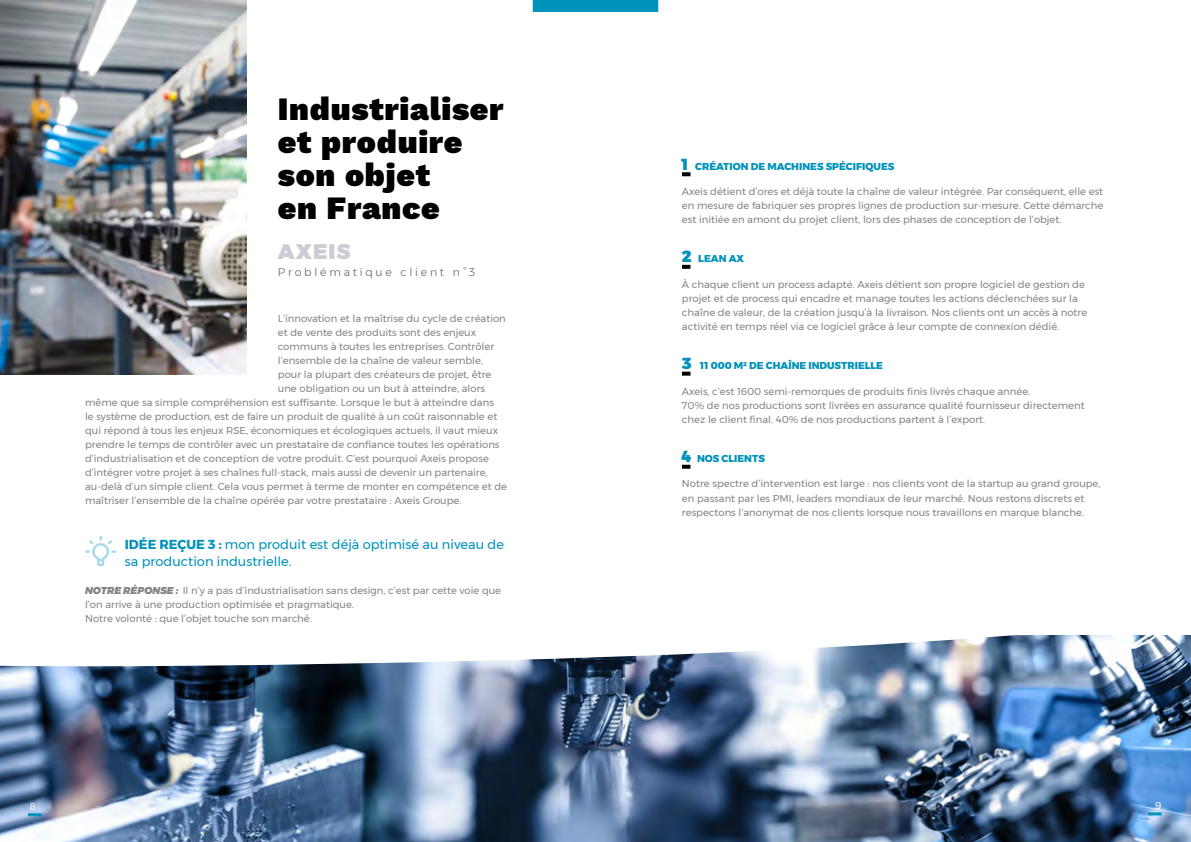
<style>
.page{position:relative;width:1191px;height:842px;background:#fff}
.page>*{position:absolute;margin:0;border:0;box-sizing:border-box;transform-origin:0 0}
.t1{font:32px/33px "Work Sans";letter-spacing:.025em;color:#000}
.t2{font:900 21px "Montserrat";letter-spacing:.05em;color:#cbccd5}
.t3{font:13px/17px "Montserrat";color:#0092bb}
.t4{font:300 11px "Montserrat";letter-spacing:.25em;color:#646363}
.t5{font:10px/14px "Montserrat";color:#858584}
.t6{font:800 10px "Montserrat";color:#0092bb}
.t7{font:10px "Montserrat";color:#fff}
.s1{font-weight:700}
.s2{font-weight:900;font-style:italic}
.s3{font-weight:900;font-size:16px}
</style>
<div class="page">
<img style="left:0;top:674px;width:1191px;height:168px">
<svg style="left:0;top:535px;width:1191px;height:139px"></svg>
<img style="left:0;top:0;width:247px;height:374px">
<svg style="left:85px;top:536px;width:31px;height:30px"></svg>
<svg style="left:28px;top:813px;width:15px;height:3px"></svg>
<div style="left:533px;top:0;width:125px;height:12px;background:#0092bb"></div>
<svg style="left:682px;top:172px;width:8px;height:4px"></svg>
<svg style="left:682px;top:265px;width:8px;height:4px"></svg>
<svg style="left:682px;top:372px;width:8px;height:4px"></svg>
<svg style="left:682px;top:465px;width:8px;height:4px"></svg>
<svg style="left:1147px;top:812px;width:14px;height:4px"></svg>
<h1 class="t1" style="left:278px;top:92px;width:227px">Industrialiser et produire son objet<br>en France</h1>
<h2 class="t2" style="left:278px;top:235px;width:74px">AXEIS</h2>
<p class="t4" style="left:278px;top:264px;width:199px">Problématique client n°3</p>
<p class="t5" style="left:278px;top:312px;width:229px">L’innovation et la maîtrise du cycle de création</p>
<p class="t5" style="left:278px;top:326px;width:200px">et de vente des produits sont des enjeux</p>
<p class="t5" style="left:278px;top:340px;width:218px">communs à toutes les entreprises. Contrôler</p>
<p class="t5" style="left:278px;top:354px;width:207px">l’ensemble de la chaîne de valeur semble,</p>
<p class="t5" style="left:278px;top:368px;width:215px">pour la plupart des créateurs de projet, être</p>
<p class="t5" style="left:278px;top:382px;width:209px">une obligation ou un but à atteindre, alors</p>
<p class="t5" style="left:85px;top:396px;width:410px">même que sa simple compréhension est suffisante. Lorsque le but à atteindre dans</p>
<p class="t5" style="left:85px;top:410px;width:414px">le système de production, est de faire un produit de qualité à un coût raisonnable et</p>
<p class="t5" style="left:85px;top:424px;width:414px">qui répond à tous les enjeux RSE, économiques et écologiques actuels, il vaut mieux</p>
<p class="t5" style="left:85px;top:438px;width:416px">prendre le temps de contrôler avec un prestataire de confiance toutes les opérations</p>
<p class="t5" style="left:85px;top:452px;width:405px">d’industrialisation et de conception de votre produit. C’est pourquoi Axeis propose</p>
<p class="t5" style="left:85px;top:466px;width:404px">d’intégrer votre projet à ses chaînes full-stack, mais aussi de devenir un partenaire,</p>
<p class="t5" style="left:85px;top:480px;width:423px">au-delà d’un simple client. Cela vous permet à terme de monter en compétence et de</p>
<p class="t5" style="left:85px;top:494px;width:378px">maîtriser l’ensemble de la chaîne opérée par votre prestataire : Axeis Groupe.</p>
<h3 class="t3" style="left:125px;top:536px;width:381px"><span class="s1">IDÉE REÇUE 3 :</span> mon produit est déjà optimisé au niveau de sa production industrielle.</h3>
<p class="t5" style="left:85px;top:584px;width:417px"><span class="s2">NOTRE RÉPONSE :</span> Il n’y a pas d’industrialisation sans design, c’est par cette voie que l’on arrive à une production optimisée et pragmatique.<br>Notre volonté : que l’objet touche son marché.</p>
<p class="t7" style="left:29px;top:799px;width:8px">8</p>
<p class="t6" style="left:682px;top:158px;width:214px"><span class="s3">1</span> CRÉATION DE MACHINES SPÉCIFIQUES</p>
<p class="t5" style="left:682px;top:184px;width:423px;text-align:justify">Axeis détient d’ores et déjà toute la chaîne de valeur intégrée. Par conséquent, elle est en mesure de fabriquer ses propres lignes de production sur-mesure. Cette démarche est initiée en amont du projet client, lors des phases de conception de l’objet.</p>
<p class="t6" style="left:682px;top:251px;width:64px"><span class="s3">2</span> LEAN AX</p>
<p class="t5" style="left:682px;top:277px;width:407px">À chaque client un process adapté. Axeis détient son propre logiciel de gestion de projet et de process qui encadre et manage toutes les actions déclenchées sur la chaîne de valeur, de la création jusqu’à la livraison. Nos clients ont un accès à notre activité en temps réel via ce logiciel grâce à leur compte de connexion dédié.</p>
<p class="t6" style="left:682px;top:358px;width:203px"><span class="s3">3</span> 11 000 M2 DE CHAÎNE INDUSTRIELLE</p>
<p class="t5" style="left:682px;top:384px;width:404px">Axeis, c’est 1600 semi-remorques de produits finis livrés chaque année.<br>70% de nos productions sont livrées en assurance qualité fournisseur directement chez le client final. 40% de nos productions partent à l’export.</p>
<p class="t6" style="left:682px;top:450px;width:84px"><span class="s3">4</span> NOS CLIENTS</p>
<p class="t5" style="left:682px;top:477px;width:420px">Notre spectre d’intervention est large : nos clients vont de la startup au grand groupe, en passant par les PMI, leaders mondiaux de leur marché. Nous restons discrets et respectons l’anonymat de nos clients lorsque nous travaillons en marque blanche.</p>
<p class="t7" style="left:1155px;top:797px;width:8px">9</p>
</div>
